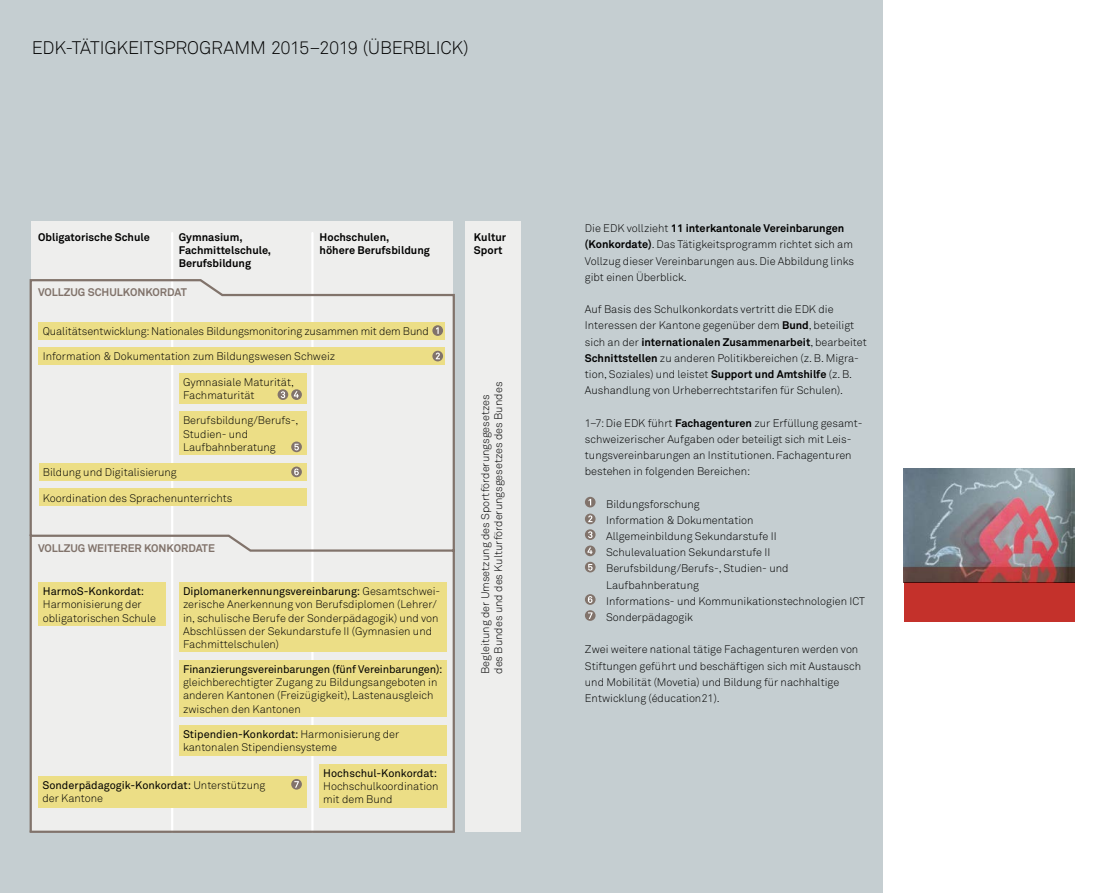
<style>
.page{position:relative;width:1106px;height:893px;background:#fff}
.page>*{position:absolute;margin:0;border:0;box-sizing:border-box;transform-origin:0 0}
.t1{font:300 18px "Akkurat";letter-spacing:-.01em;color:#000}
.t2{font:300 10.95px/16.2px "Akkurat";color:#000}
.t3{font:10.95px/13.2px "Akkurat";letter-spacing:-.01em;color:#000}
.t4{font:700 10.95px/13.2px "Akkurat";color:#000}
.t5{font:700 10.95px "Akkurat";color:#81736b}
.s1{font-weight:400}
.s2{font-weight:300}
.s3{font-weight:700}
</style>
<div class="page">
<div style="left:553px;top:0;width:329px;height:893px;background:#c5ced1"></div>
<div style="left:0;top:0;width:553px;height:893px;background:#c5ced1"></div>
<div style="left:32px;top:221px;width:421px;height:611px;background:#eeeeed"></div>
<div style="left:466px;top:221px;width:55px;height:611px;background:#eeeeed"></div>
<hr style="left:171px;top:233px;width:2px;height:599px;background:#fff">
<hr style="left:311px;top:233px;width:2px;height:599px;background:#fff">
<svg style="left:29px;top:278px;width:426px;height:555px"></svg>
<hr style="left:31px;top:831px;width:423px;height:2px;background:#81736b">
<img style="left:904px;top:468px;width:170px;height:114px">
<div style="left:904px;top:582px;width:170px;height:39px;background:#c4312b"></div>
<svg style="left:585px;top:497px;width:10px;height:10px"></svg>
<svg style="left:588px;top:499px;width:3px;height:6px"></svg>
<svg style="left:585px;top:514px;width:10px;height:10px"></svg>
<svg style="left:588px;top:515px;width:4px;height:7px"></svg>
<svg style="left:585px;top:529px;width:10px;height:11px"></svg>
<svg style="left:588px;top:531px;width:4px;height:7px"></svg>
<div style="left:585px;top:545px;width:10px;height:11px;background:#81736b;border-radius:50%"></div>
<svg style="left:587px;top:547px;width:5px;height:7px"></svg>
<svg style="left:585px;top:562px;width:10px;height:10px"></svg>
<svg style="left:588px;top:564px;width:4px;height:7px"></svg>
<div style="left:585px;top:594px;width:10px;height:11px;background:#81736b;border-radius:50%"></div>
<svg style="left:588px;top:596px;width:4px;height:7px"></svg>
<div style="left:585px;top:610px;width:10px;height:11px;background:#81736b;border-radius:50%"></div>
<svg style="left:588px;top:612px;width:4px;height:7px"></svg>
<div style="left:39px;top:322px;width:406px;height:17px;background:#ecde86"></div>
<div style="left:39px;top:348px;width:406px;height:17px;background:#ecde86"></div>
<div style="left:179px;top:373px;width:127px;height:30px;background:#ecde86"></div>
<div style="left:179px;top:412px;width:127px;height:43px;background:#ecde86"></div>
<div style="left:39px;top:463px;width:267px;height:17px;background:#ecde86"></div>
<div style="left:39px;top:489px;width:267px;height:17px;background:#ecde86"></div>
<div style="left:39px;top:582px;width:127px;height:44px;background:#ecde86"></div>
<div style="left:179px;top:582px;width:267px;height:70px;background:#ecde86"></div>
<div style="left:179px;top:660px;width:267px;height:57px;background:#ecde86"></div>
<div style="left:179px;top:725px;width:267px;height:30px;background:#ecde86"></div>
<div style="left:38px;top:776px;width:268px;height:31px;background:#ecde86"></div>
<div style="left:319px;top:764px;width:127px;height:43px;background:#ecde86"></div>
<svg style="left:432px;top:325px;width:11px;height:11px"></svg>
<svg style="left:436px;top:327px;width:2px;height:7px"></svg>
<svg style="left:432px;top:351px;width:11px;height:10px"></svg>
<svg style="left:436px;top:353px;width:4px;height:6px"></svg>
<svg style="left:277px;top:389px;width:11px;height:11px"></svg>
<svg style="left:281px;top:391px;width:4px;height:7px"></svg>
<div style="left:291px;top:389px;width:11px;height:11px;background:#81736b;border-radius:50%"></div>
<svg style="left:294px;top:391px;width:5px;height:7px"></svg>
<svg style="left:291px;top:442px;width:11px;height:10px"></svg>
<svg style="left:294px;top:444px;width:5px;height:6px"></svg>
<div style="left:291px;top:467px;width:11px;height:10px;background:#81736b;border-radius:50%"></div>
<svg style="left:294px;top:468px;width:5px;height:7px"></svg>
<div style="left:291px;top:779px;width:11px;height:11px;background:#81736b;border-radius:50%"></div>
<svg style="left:294px;top:781px;width:5px;height:7px"></svg>
<h1 class="t1" style="left:32px;top:37px;width:438px">EDK-TÄTIGKEITSPROGRAMM 2015–2019 (ÜBERBLICK)</h1>
<p class="t4" style="left:38px;top:230px;width:113px">Obligatorische Schule</p>
<p class="t4" style="left:179px;top:230px;width:94px">Gymnasium,<br>Fachmittelschule,<br>Berufsbildung</p>
<p class="t4" style="left:319px;top:230px;width:112px">Hochschulen,<br>höhere Berufsbildung</p>
<p class="t4" style="left:474px;top:230px;width:34px">Kultur<br>Sport</p>
<p class="t5" style="left:38px;top:286px;width:150px">VOLLZUG SCHULKONKORDAT</p>
<p class="t2" style="left:43px;top:323px;width:387px">Qualitätsentwicklung: Nationales Bildungsmonitoring zusammen mit dem Bund</p>
<p class="t2" style="left:43px;top:349px;width:294px">Information &amp; Dokumentation zum Bildungswesen Schweiz</p>
<p class="t2" style="left:183px;top:376px;width:113px;line-height:13.2px">Gymnasiale Maturität,<br>Fachmaturität</p>
<p class="t2" style="left:183px;top:414px;width:117px;line-height:13.2px">Berufsbildung/Berufs-,<br>Studien- und<br>Laufbahnberatung</p>
<p class="t2" style="left:43px;top:464px;width:135px">Bildung und Digitalisierung</p>
<p class="t2" style="left:43px;top:490px;width:191px">Koordination des Sprachenunterrichts</p>
<p class="t5" style="left:38px;top:541px;width:178px">VOLLZUG WEITERER KONKORDATE</p>
<p class="t2" style="left:183px;top:585px;width:259px;line-height:13.2px"><span class="s1">Diplomanerkennungsvereinbarung:</span> Gesamtschwei&shy;zerische Anerkennung von Berufsdiplomen (Lehrer/ in, schulische Berufe der Sonderpädagogik) und von Abschlüssen der Sekundarstufe II (Gymnasien und Fachmittelschulen)</p>
<p class="t3" style="left:183px;top:663px;width:261px">Finanzierungsvereinbarungen (fünf Vereinbarungen):</p>
<p class="t2" style="left:183px;top:676px;width:256px;line-height:13.2px">gleichberechtigter Zugang zu Bildungsangeboten in anderen Kantonen (Freizügigkeit), Lastenausgleich zwischen den Kantonen</p>
<p class="t2" style="left:183px;top:728px;width:218px;line-height:13.2px"><span class="s1">Stipendien-Konkordat:</span> Harmonisierung der kantonalen Stipendiensysteme</p>
<p class="t3" style="left:42px;top:778px;width:224px">Sonderpädagogik-Konkordat: <span class="s2">Unterstützung der Kantone</span></p>
<p class="t3" style="left:43px;top:585px;width:103px">HarmoS-Konkordat:</p>
<p class="t2" style="left:43px;top:598px;width:115px;line-height:13.2px">Harmonisierung der obligatorischen Schule</p>
<p class="t3" style="left:323px;top:766px;width:115px">Hochschul-Konkordat:</p>
<p class="t2" style="left:323px;top:779px;width:117px;line-height:13.2px">Hochschulkoordination mit dem Bund</p>
<p class="t2" style="left:479px;top:674px;width:293px;line-height:13.2px;rotate:-90deg">Begleitung der Umsetzung des Sportförderungsgesetzes des Bundes und des Kulturförderungsgesetzes des Bundes</p>
<p class="t2" style="left:585px;top:220px;width:271px">Die EDK vollzieht <span class="s3">11 interkantonale Vereinbarungen (Konkordate)</span>. Das Tätigkeitsprogramm richtet sich am Vollzug dieser Vereinbarungen aus. Die Abbildung links gibt einen Überblick.</p>
<p class="t2" style="left:585px;top:301px;width:283px">Auf Basis des Schulkonkordats vertritt die EDK die Interessen der Kantone gegenüber dem <span class="s3">Bund</span>, beteiligt sich an der <span class="s3">internationalen Zusammenarbeit</span>, bearbeitet <span class="s3">Schnittstellen</span> zu anderen Politikbereichen (z. B. Migra&shy;tion, Soziales) und leistet <span class="s3">Support und Amtshilfe</span> (z. B.<br>Aushandlung von Urheberrechtstarifen für Schulen).</p>
<p class="t2" style="left:585px;top:415px;width:279px">1–7: Die EDK führt <span class="s3">Fachagenturen</span> zur Erfüllung gesamt&shy;schweizerischer Aufgaben oder beteiligt sich mit Leis&shy;tungsvereinbarungen an Institutionen. Fachagenturen bestehen in folgenden Bereichen:</p>
<p class="t2" style="left:606px;top:496px;width:260px">Bildungsforschung<br>Information &amp; Dokumentation<br>Allgemeinbildung Sekundarstufe II<br>Schulevaluation Sekundarstufe II<br>Berufsbildung/Berufs-, Studien- und<br>Laufbahnberatung<br>Informations- und Kommunikationstechnologien ICT<br>Sonderpädagogik</p>
<p class="t2" style="left:585px;top:642px;width:278px">Zwei weitere national tätige Fachagenturen werden von Stiftungen geführt und beschäftigen sich mit Austausch und Mobilität (Movetia) und Bildung für nachhaltige Entwicklung (éducation21).</p>
</div>
